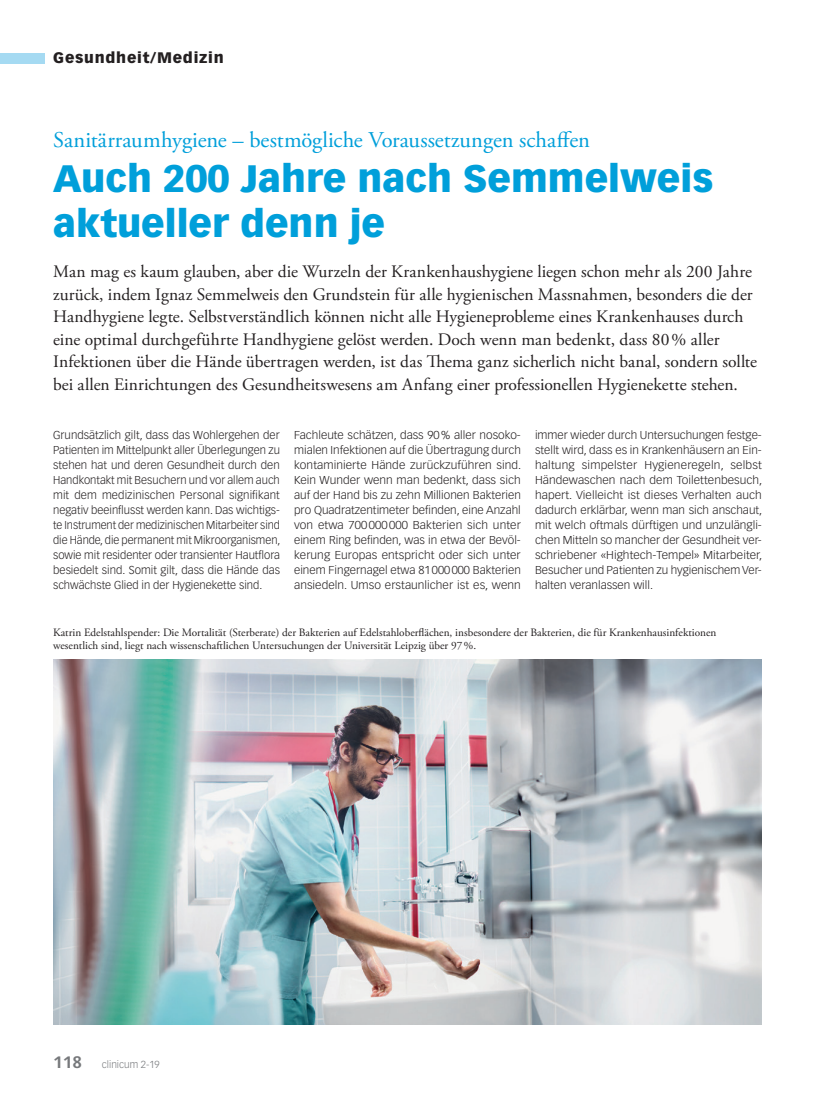
<style>
.page{position:relative;width:815px;height:1099px;background:#fff}
.page>*{position:absolute;margin:0;border:0;box-sizing:border-box;transform-origin:0 0}
.Titel_GM{font:900 37.5px/45px "Vectora LT Std";color:#009fda}
.Obertitel_GM{font:22.5px "Adobe Garamond Pro";color:#009fda}
.Lead{font:17.5px/22.5px "Adobe Garamond Pro";color:#231f20}
.t1{font:900 15px "Vectora LT Std";letter-spacing:.05em;color:#231f20}
.Lauftext{font:300 11.25px/15px "Vectora LT Std";color:#231f20;text-align:justify}
.Lauftext-2{font:300 11.25px/15px "Vectora LT Std";color:#231f20;text-align:justify;scale:1.05 1}
.Lauftext-3{font:300 11.25px/15px "Vectora LT Std";color:#231f20;text-align:justify;scale:1.04 1}
.Legende{font:11.25px/13.5px "Adobe Garamond Pro";color:#231f20}
.t2{font:300 10px "Vectora LT Std";color:#76787b}
.s1{font-weight:700;font-size:16.25px}
</style>
<div class="page">
<div style="left:0;top:53px;width:45px;height:10px;background:#a5daf2"></div>
<img style="left:53px;top:659px;width:709px;height:365px">
<p class="t1" style="left:53px;top:49px;width:172px">Gesundheit/Medizin</p>
<p class="Obertitel_GM" style="left:53px;top:126px;width:538px">Sanitärraumhygiene – bestmögliche Voraussetzungen schaffen</p>
<p class="Titel_GM" style="left:53px;top:155px;width:662px">Auch 200 Jahre nach Semmelweis aktueller denn je</p>
<p class="Lead" style="left:53px;top:261px;width:705px">Man mag es kaum glauben, aber die Wurzeln der Krankenhaushygiene liegen schon mehr als 200 Jahre zurück, indem Ignaz Semmelweis den Grundstein für alle hygienischen Massnahmen, besonders die der Handhygiene legte. Selbstverständlich können nicht alle Hygieneprobleme eines Krankenhauses durch eine optimal durchgeführte Handhygiene gelöst werden. Doch wenn man bedenkt, dass 80% aller Infektionen über die Hände übertragen werden, ist das Thema ganz sicherlich nicht banal, sondern sollte bei allen Einrichtungen des Gesundheitswesens am Anfang einer professionellen Hygienekette stehen.</p>
<p class="Lauftext" style="left:53px;top:428px;width:229px">Grundsätzlich gilt, dass das Wohlergehen der Patienten im Mittelpunkt aller Überlegungen zu stehen hat und deren Gesundheit durch den Handkontakt mit Besuchern und vor allem auch mit dem medizinischen Personal signifikant negativ beeinflusst werden kann. Das wichtigs&shy;te Instrument der medizinischen Mitarbeiter sind die Hände, die permanent mit Mikroorganismen, sowie mit residenter oder transienter Hautflora besiedelt sind. Somit gilt, dass die Hände das schwächste Glied in der Hygienekette sind.</p>
<p class="Lauftext-2" style="left:294px;top:428px;width:218px">Fachleute schätzen, dass 90% aller nosoko&shy;mialen Infektionen auf die Übertragung durch kontaminierte Hände zurückzuführen sind.<br>Kein Wunder wenn man bedenkt, dass sich auf der Hand bis zu zehn Millionen Bakterien pro Quadratzentimeter befinden, eine Anzahl von etwa 700 000 000 Bakterien sich unter einem Ring befinden, was in etwa der Bevöl&shy;kerung Europas entspricht oder sich unter einem Fingernagel etwa 81000000 Bakterien ansiedeln. Umso erstaunlicher ist es, wenn</p>
<p class="Lauftext-3" style="left:535px;top:428px;width:220px">immer wieder durch Untersuchungen festge&shy;stellt wird, dass es in Krankenhäusern an Ein&shy;haltung simpelster Hygieneregeln, selbst Händewaschen nach dem Toilettenbesuch, hapert. Vielleicht ist dieses Verhalten auch dadurch erklärbar, wenn man sich anschaut, mit welch oftmals dürftigen und unzulängli&shy;chen Mitteln so mancher der Gesundheit ver&shy;schriebener «Hightech-Tempel» Mitarbeiter, Besucher und Patienten zu hygienischem Ver&shy;halten veranlassen will.</p>
<p class="Legende" style="left:53px;top:626px;width:665px">Katrin Edelstahlspender: Die Mortalität (Sterberate) der Bakterien auf Edelstahloberflächen, insbesondere der Bakterien, die für Krankenhausinfektionen wesentlich sind, liegt nach wissenschaftlichen Untersuchungen der Universität Leipzig über 97%.</p>
<p class="t2" style="left:53px;top:1058px;width:108px"><span class="s1">118</span> clinicum 2-19</p>
</div>
